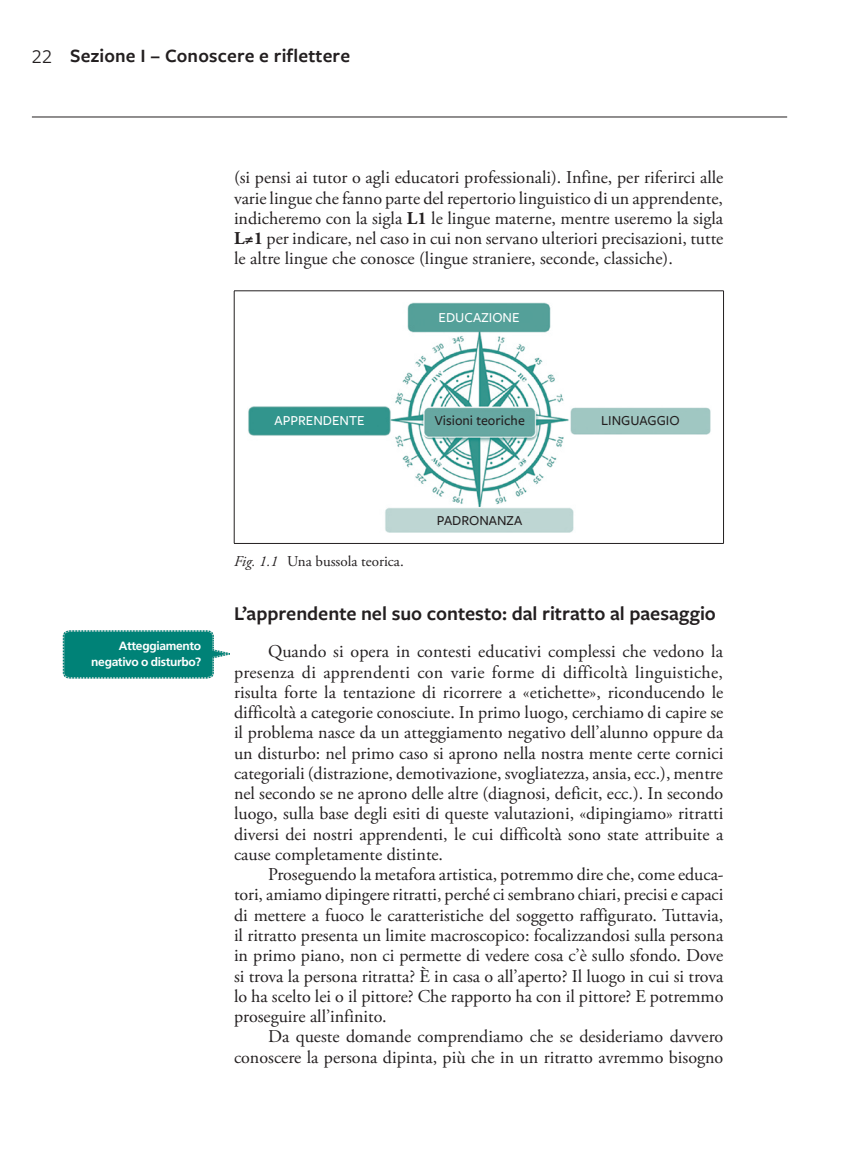
<style>
.page{position:relative;width:851px;height:1149px;background:#fff}
.page>*{position:absolute;margin:0;border:0;box-sizing:border-box;transform-origin:0 0}
.t1{font:600 20.25px "Freight Sans Pro";color:#231f20}
.t2{font:600 19.5px "Freight Sans Pro";letter-spacing:.01em;color:#231f20}
.t3{font:18px/20.2px "Adobe Garamond Pro";color:#231f20;text-align:justify}
.t4{font:15px "Adobe Garamond Pro";color:#231f20}
.t5{font:500 14.25px "Freight Sans Pro";color:#231f20}
.t6{font:500 14.25px "Freight Sans Pro";color:#fff}
.t7{font:700 12px/16.5px "Frutiger LT Std";letter-spacing:-.03em;color:#fff;text-align:right}
.s1{font-weight:400;font-size:20.25px}
.s2{font-weight:700}
.s3{font-style:italic}
</style>
<div class="page">
<hr style="left:32px;top:117px;width:755px;height:1px;background:#231f20">
<hr style="left:234px;top:290px;width:489px;height:1px;background:#231f20">
<hr style="left:234px;top:291px;width:1px;height:252px;background:#231f20">
<hr style="left:723px;top:291px;width:1px;height:252px;background:#231f20">
<hr style="left:234px;top:543px;width:489px;height:1px;background:#231f20">
<img style="left:248px;top:302px;width:463px;height:230px">
<svg style="left:62px;top:630px;width:168px;height:49px;background:#239289"></svg>
<p class="t2" style="left:32px;top:43px;width:319px"><span class="s1">22</span> Sezione I – Conoscere e riflettere</p>
<p class="t3" style="left:234px;top:168px;width:491px">(si pensi ai tutor o agli educatori professionali). Infine, per riferirci alle varie lingue che fanno parte del repertorio linguistico di un apprendente, indicheremo con la sigla <span class="s2">L1</span> le lingue materne, mentre useremo la sigla <span class="s2">L≠1</span> per indicare, nel caso in cui non servano ulteriori precisazioni, tutte le altre lingue che conosce (lingue straniere, seconde, classiche).</p>
<p class="t6" style="left:438px;top:308px;width:82px">EDUCAZIONE</p>
<p class="t6" style="left:274px;top:410px;width:91px">APPRENDENTE</p>
<p class="t5" style="left:601px;top:410px;width:80px">LINGUAGGIO</p>
<p class="t5" style="left:435px;top:411px;width:91px">Visioni teoriche</p>
<p class="t7" style="left:91px;top:637px;width:111px">Atteggiamento negativo o disturbo?</p>
<p class="t5" style="left:436px;top:510px;width:87px">PADRONANZA</p>
<p class="t4" style="left:234px;top:551px;width:171px"><span class="s3">Fig. 1.1</span> Una bussola teorica.</p>
<p class="t1" style="left:234px;top:599px;width:483px">L’apprendente nel suo contesto: dal ritratto al paesaggio</p>
<p class="t3" style="left:234px;top:642px;width:491px;text-indent:34px">Quando si opera in contesti educativi complessi che vedono la presenza di apprendenti con varie forme di difficoltà linguistiche, risulta forte la tentazione di ricorrere a «etichette», riconducendo le difficoltà a categorie conosciute. In primo luogo, cerchiamo di capire se il problema nasce da un atteggiamento negativo dell’alunno oppure da un disturbo: nel primo caso si aprono nella nostra mente certe cornici categoriali (distrazione, demotivazione, svogliatezza, ansia, ecc.), mentre nel secondo se ne aprono delle altre (diagnosi, deficit, ecc.). In secondo luogo, sulla base degli esiti di queste valutazioni, «dipingiamo» ritratti diversi dei nostri apprendenti, le cui difficoltà sono state attribuite a cause completamente distinte.</p>
<p class="t3" style="left:234px;top:864px;width:491px;text-indent:34px">Proseguendo la metafora artistica, potremmo dire che, come educa&shy;tori, amiamo dipingere ritratti, perché ci sembrano chiari, precisi e capaci di mettere a fuoco le caratteristiche del soggetto raffigurato. Tuttavia, il ritratto presenta un limite macroscopico: focalizzandosi sulla persona in primo piano, non ci permette di vedere cosa c’è sullo sfondo. Dove si trova la persona ritratta? È in casa o all’aperto? Il luogo in cui si trova lo ha scelto lei o il pittore? Che rapporto ha con il pittore? E potremmo proseguire all’infinito.</p>
<p class="t3" style="left:234px;top:1026px;width:491px;text-align:right">Da queste domande comprendiamo che se desideriamo davvero conoscere la persona dipinta, più che in un ritratto avremmo bisogno</p>
</div>
